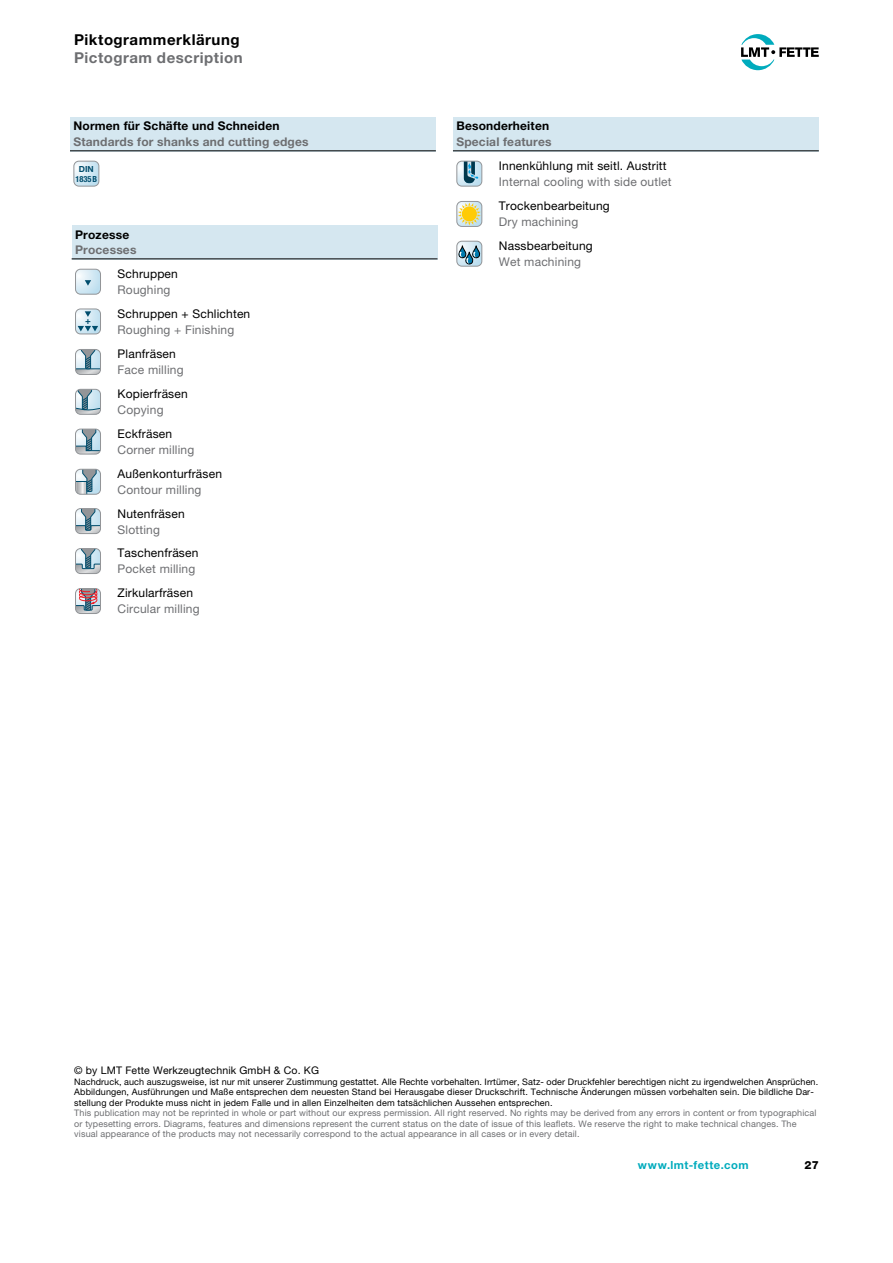
<style>
.page{position:relative;width:893px;height:1263px;background:#fff}
.page>*{position:absolute;margin:0;border:0;box-sizing:border-box;transform-origin:0 0}
.t1{font:700 15px "Helvetica Neue LT Pro";letter-spacing:.035em;color:#6d6e71}
.t2{font:700 15px "Helvetica Neue LT Pro";letter-spacing:.035em;color:#000}
.t3{font:12px "Helvetica Neue LT Pro";letter-spacing:.015em;color:#000}
.t4{font:12px "Helvetica Neue LT Pro";letter-spacing:.015em;color:#6d6e71}
.t5{font:700 12px "Helvetica Neue LT Pro";letter-spacing:.015em;color:#6d6e71}
.t6{font:700 12px "Helvetica Neue LT Pro";letter-spacing:.015em;color:#000}
.t7{font:700 11.25px "Helvetica Neue LT Pro";letter-spacing:.04em;color:#00abbd}
.t8{font:800 11.25px "Helvetica Neue LT Pro";color:#000}
.t9{font:10.5px "Helvetica Neue LT Pro";letter-spacing:.015em;color:#000}
.t10{font:700 9.6px "Helvetica Neue LT Pro";color:#004d6d}
.t11{font:9px/10.5px "Helvetica Neue LT Pro";letter-spacing:.015em;color:#6d6e71}
.t12{font:9px/10.5px "Helvetica Neue LT Pro";letter-spacing:.015em;color:#000}
.t13{font:700 condensed 8.4px "Helvetica Neue LT Pro";color:#004d6d}
.t14{font:700 8.4px "Helvetica Neue LT Pro";color:#004d6d}
</style>
<div class="page">
<svg style="left:741px;top:34px;width:77px;height:36px"></svg>
<div style="left:70px;top:117px;width:366px;height:34px;background:#d5e7f0"></div>
<hr style="left:70px;top:151px;width:366px;height:1px;background:#000">
<svg style="left:74px;top:161px;width:25px;height:25px"></svg>
<div style="left:74px;top:161px;width:25px;height:25px;border:1px solid #939598;border-radius:5px"></div>
<div style="left:72px;top:225px;width:365px;height:34px;background:#d5e7f0"></div>
<hr style="left:72px;top:259px;width:365px;height:1px;background:#000">
<svg style="left:75px;top:590px;width:24px;height:24px"></svg>
<div style="left:75px;top:588px;width:26px;height:26px;border:1px solid #939598;border-radius:5px"></div>
<svg style="left:75px;top:510px;width:24px;height:24px"></svg>
<div style="left:75px;top:508px;width:26px;height:26px;border:1px solid #939598;border-radius:5px"></div>
<svg style="left:75px;top:550px;width:24px;height:24px"></svg>
<div style="left:75px;top:548px;width:26px;height:26px;border:1px solid #939598;border-radius:5px"></div>
<svg style="left:75px;top:389px;width:24px;height:24px"></svg>
<div style="left:75px;top:389px;width:26px;height:26px;border:1px solid #939598;border-radius:5px"></div>
<svg style="left:75px;top:269px;width:25px;height:25px"></svg>
<div style="left:75px;top:269px;width:26px;height:26px;border:1px solid #939598;border-radius:5px"></div>
<svg style="left:85px;top:280px;width:6px;height:6px"></svg>
<svg style="left:75px;top:429px;width:24px;height:25px"></svg>
<div style="left:75px;top:429px;width:26px;height:25px;border:1px solid #939598;border-radius:5px"></div>
<div style="left:75px;top:469px;width:25px;height:25px;background:#c3e1f0;border-radius:5px"></div>
<svg style="left:75px;top:469px;width:22px;height:24px"></svg>
<div style="left:75px;top:469px;width:26px;height:26px;border:1px solid #939598;border-radius:5px"></div>
<svg style="left:75px;top:309px;width:25px;height:25px"></svg>
<div style="left:75px;top:309px;width:26px;height:25px;border:1px solid #939598;border-radius:5px"></div>
<svg style="left:85px;top:311px;width:6px;height:6px"></svg>
<svg style="left:78px;top:326px;width:20px;height:5px"></svg>
<svg style="left:75px;top:349px;width:24px;height:24px"></svg>
<div style="left:75px;top:349px;width:26px;height:26px;border:1px solid #939598;border-radius:5px"></div>
<div style="left:453px;top:117px;width:365px;height:34px;background:#d5e7f0"></div>
<hr style="left:453px;top:151px;width:365px;height:1px;background:#000">
<svg style="left:457px;top:161px;width:25px;height:25px"></svg>
<div style="left:456px;top:161px;width:26px;height:25px;border:1px solid #939598;border-radius:5px"></div>
<svg style="left:464px;top:161px;width:14px;height:22px"></svg>
<div style="left:456px;top:201px;width:26px;height:26px;border:1px solid #939598;border-radius:5px"></div>
<svg style="left:458px;top:202px;width:22px;height:23px"></svg>
<svg style="left:457px;top:241px;width:25px;height:25px"></svg>
<div style="left:456px;top:241px;width:26px;height:26px;border:1px solid #939598;border-radius:5px"></div>
<svg style="left:458px;top:243px;width:22px;height:21px"></svg>
<h1 class="t2" style="left:74px;top:34px;width:167px">Piktogrammerklärung</h1>
<h1 class="t1" style="left:74px;top:52px;width:170px">Pictogram description</h1>
<h2 class="t6" style="left:73px;top:122px;width:208px">Normen für Schäfte und Schneiden</h2>
<h2 class="t5" style="left:73px;top:138px;width:237px">Standards for shanks and cutting edges</h2>
<p class="t14" style="left:79px;top:166px;width:16px">DIN</p>
<p class="t13" style="left:76px;top:174px;width:23px">1835B</p>
<h2 class="t6" style="left:75px;top:230px;width:56px">Prozesse</h2>
<h2 class="t5" style="left:75px;top:246px;width:63px">Processes</h2>
<h2 class="t3" style="left:118px;top:270px;width:62px">Schruppen</h2>
<h2 class="t4" style="left:118px;top:286px;width:54px">Roughing</h2>
<h2 class="t3" style="left:118px;top:310px;width:134px">Schruppen + Schlichten</h2>
<h2 class="t4" style="left:118px;top:326px;width:118px">Roughing + Finishing</h2>
<h2 class="t3" style="left:118px;top:350px;width:60px">Planfräsen</h2>
<h2 class="t4" style="left:118px;top:365px;width:67px">Face milling</h2>
<h2 class="t3" style="left:118px;top:389px;width:72px">Kopierfräsen</h2>
<h2 class="t4" style="left:118px;top:405px;width:47px">Copying</h2>
<h2 class="t3" style="left:118px;top:429px;width:56px">Eckfräsen</h2>
<h2 class="t4" style="left:118px;top:445px;width:78px">Corner milling</h2>
<h2 class="t3" style="left:118px;top:469px;width:106px">Außenkonturfräsen</h2>
<h2 class="t4" style="left:118px;top:485px;width:85px">Contour milling</h2>
<h2 class="t3" style="left:118px;top:509px;width:69px">Nutenfräsen</h2>
<h2 class="t4" style="left:118px;top:525px;width:44px">Slotting</h2>
<h2 class="t3" style="left:118px;top:549px;width:82px">Taschenfräsen</h2>
<h2 class="t4" style="left:118px;top:565px;width:79px">Pocket milling</h2>
<h2 class="t3" style="left:118px;top:589px;width:77px">Zirkularfräsen</h2>
<h2 class="t4" style="left:118px;top:605px;width:84px">Circular milling</h2>
<p class="t10" style="left:85px;top:317px;width:7px">+</p>
<h2 class="t6" style="left:456px;top:122px;width:94px">Besonderheiten</h2>
<h2 class="t5" style="left:456px;top:138px;width:97px">Special features</h2>
<h2 class="t3" style="left:499px;top:162px;width:169px">Innenkühlung mit seitl. Austritt</h2>
<h2 class="t4" style="left:499px;top:178px;width:174px">Internal cooling with side outlet</h2>
<h2 class="t3" style="left:499px;top:202px;width:112px">Trockenbearbeitung</h2>
<h2 class="t4" style="left:499px;top:218px;width:81px">Dry machining</h2>
<h2 class="t3" style="left:499px;top:241px;width:95px">Nassbearbeitung</h2>
<h2 class="t4" style="left:499px;top:257px;width:84px">Wet machining</h2>
<p class="t9" style="left:74px;top:1067px;width:246px">© by LMT Fette Werkzeugtechnik GmbH &amp; Co. KG</p>
<p class="t12" style="left:74px;top:1077px;width:745px">Nachdruck, auch auszugsweise, ist nur mit unserer Zustimmung gestattet. Alle Rechte vorbehalten. Irrtümer, Satz- oder Druckfehler berechtigen nicht zu irgendwelchen Ansprüchen.<br>Abbildungen, Ausführungen und Maße entsprechen dem neuesten Stand bei Herausgabe dieser Druckschrift. Technische Änderungen müssen vorbehalten sein. Die bildliche Dar&shy;stellung der Produkte muss nicht in jedem Falle und in allen Einzelheiten dem tatsächlichen Aussehen entsprechen.</p>
<p class="t11" style="left:74px;top:1109px;width:743px">This publication may not be reprinted in whole or part without our express permission. All right reserved. No rights may be derived from any errors in content or from typographical or typesetting errors. Diagrams, features and dimensions represent the current status on the date of issue of this leaflets. We reserve the right to make technical changes. The visual appearance of the products may not necessarily correspond to the actual appearance in all cases or in every detail.</p>
<p class="t7" style="left:638px;top:1161px;width:112px">www.lmt-fette.com</p>
<p class="t8" style="left:804px;top:1161px;width:16px">27</p>
</div>
